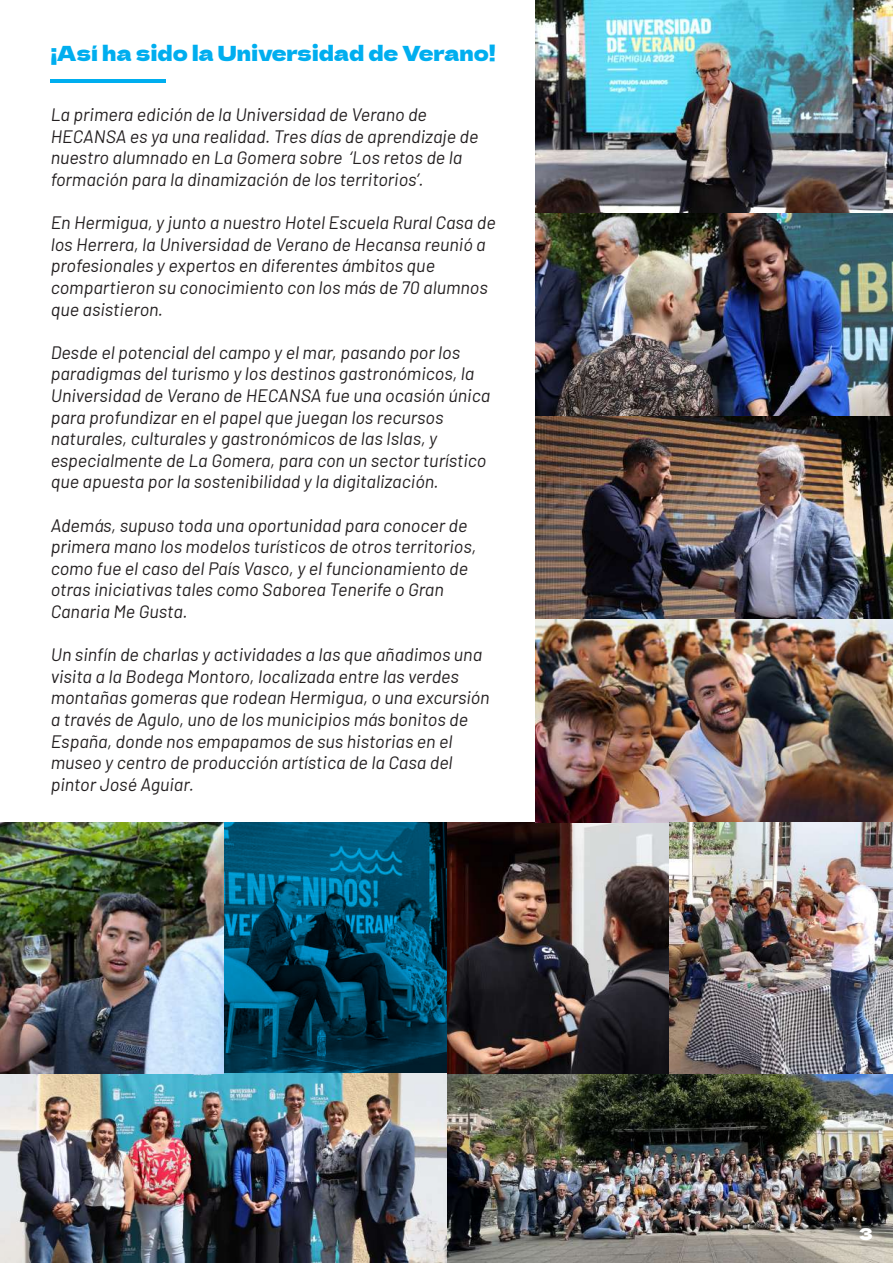
<style>
.page{position:relative;width:893px;height:1263px;background:#fff}
.page>*{position:absolute;margin:0;border:0;box-sizing:border-box;transform-origin:0 0}
.t1{font:20.55px "Dela Gothic One";color:#00aeef}
.t2{font:italic 18px/21.6px "Barlow";color:#231f20}
.t3{font:15.9px "Dela Gothic One";color:#fff}
</style>
<div class="page">
<img style="left:0;top:822px;width:893px;height:441px">
<hr style="left:51px;top:80px;width:115px;height:3px;background:#00aeef">
<img style="left:536px;top:0;width:357px;height:822px">
<svg style="left:223px;top:822px;width:223px;height:251px;background:#004966"></svg>
<p class="t1" style="left:51px;top:37px;width:446px">¡Así ha sido la Universidad de Verano!</p>
<p class="t2" style="left:51px;top:103px;width:429px">La primera edición de la Universidad de Verano de HECANSA es ya una realidad. Tres días de aprendizaje de nuestro alumnado en La Gomera sobre ‘Los retos de la formación para la dinamización de los territorios’.</p>
<p class="t2" style="left:51px;top:211px;width:447px">En Hermigua, y junto a nuestro Hotel Escuela Rural Casa de los Herrera, la Universidad de Verano de Hecansa reunió a profesionales y expertos en diferentes ámbitos que compartieron su conocimiento con los más de 70 alumnos que asistieron.</p>
<p class="t2" style="left:51px;top:340px;width:441px">Desde el potencial del campo y el mar, pasando por los paradigmas del turismo y los destinos gastronómicos, la Universidad de Verano de HECANSA fue una ocasión única para profundizar en el papel que juegan los recursos naturales, culturales y gastronómicos de las Islas, y especialmente de La Gomera, para con un sector turístico que apuesta por la sostenibilidad y la digitalización.</p>
<p class="t2" style="left:51px;top:513px;width:427px">Además, supuso toda una oportunidad para conocer de primera mano los modelos turísticos de otros territorios, como fue el caso del País Vasco, y el funcionamiento de otras iniciativas tales como Saborea Tenerife o Gran Canaria Me Gusta.</p>
<p class="t2" style="left:51px;top:643px;width:440px">Un sinfín de charlas y actividades a las que añadimos una visita a la Bodega Montoro, localizada entre las verdes montañas gomeras que rodean Hermigua, o una excursión a través de Agulo, uno de los municipios más bonitos de España, donde nos empapamos de sus historias en el museo y centro de producción artística de la Casa del pintor José Aguiar.</p>
<p class="t3" style="left:859px;top:1221px;width:16px">3</p>
</div>
